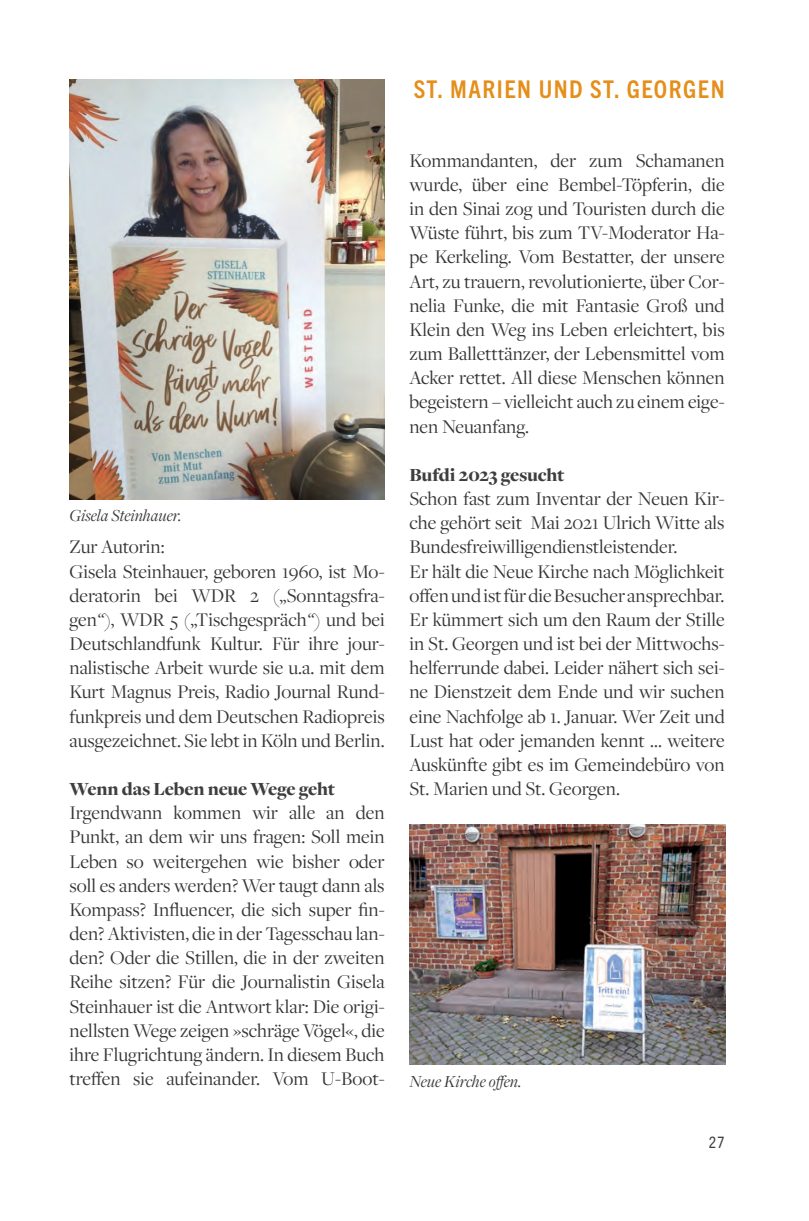
<style>
.page{position:relative;width:809px;height:1221px;background:#fff}
.page>*{position:absolute;margin:0;border:0;box-sizing:border-box;transform-origin:0 0}
.t1{font:700 condensed 24.5px "Trade Gothic Next LT Pro";letter-spacing:.06em;color:#e58e19}
.t2{font:20.12px/24.2px "Freight Disp Pro";color:#363536}
.t3{font:900 19.25px "Freight Disp Pro";letter-spacing:-.01em;color:#3e3e3f}
.t4{font:italic 17.5px "Freight Disp Pro";color:#363536}
.t5{font:condensed 15.75px "Trade Gothic Next LT Pro";color:#3e3e3f}
.s1{font-style:italic}
</style>
<div class="page">
<img style="left:69px;top:79px;width:315px;height:421px">
<img style="left:409px;top:824px;width:316px;height:239px">
<p class="t4" style="left:69px;top:503px;width:114px">Gisela Steinhauer.</p>
<p class="t2" style="left:69px;top:534px;width:317px">Zur Autorin:<br>Gisela Steinhauer, geboren 1960, ist Mo&shy;deratorin bei WDR 2 („Sonntagsfra&shy;gen<span class="s1">“</span>), WDR 5 („Tischgespräch<span class="s1">“</span>) und bei Deutschlandfunk Kultur. Für ihre jour&shy;nalistische Arbeit wurde sie u.a. mit dem Kurt Magnus Preis, Radio Journal Rund&shy;funkpreis und dem Deutschen Radiopreis ausgezeichnet. Sie lebt in Köln und Berlin.</p>
<p class="t3" style="left:69px;top:776px;width:267px">Wenn das Leben neue Wege geht</p>
<p class="t2" style="left:69px;top:800px;width:317px;text-align:justify">Irgendwann kommen wir alle an den Punkt, an dem wir uns fragen: Soll mein Leben so weitergehen wie bisher oder soll es anders werden? Wer taugt dann als Kompass? Influencer, die sich super fin&shy;den? Aktivisten, die in der Tagesschau lan&shy;den? Oder die Stillen, die in der zweiten Reihe sitzen? Für die Journalistin Gisela Steinhauer ist die Antwort klar: Die origi&shy;nellsten Wege zeigen »schräge Vögel«, die ihre Flugrichtung ändern. In diesem Buch treffen sie aufeinander. Vom U-Boot-</p>
<p class="t1" style="left:413px;top:73px;width:309px">ST. MARIEN UND ST. GEORGEN</p>
<p class="t2" style="left:409px;top:148px;width:317px;text-align:justify">Kommandanten, der zum Schamanen wurde, über eine Bembel-Töpferin, die in den Sinai zog und Touristen durch die Wüste führt, bis zum TV-Moderator Ha&shy;pe Kerkeling. Vom Bestatter, der unsere Art, zu trauern, revolutionierte, über Cor&shy;nelia Funke, die mit Fantasie Groß und Klein den Weg ins Leben erleichtert, bis zum Balletttänzer, der Lebensmittel vom Acker rettet. All diese Menschen können begeistern – vielleicht auch zu einem eige&shy;nen Neuanfang.</p>
<p class="t3" style="left:409px;top:462px;width:156px">Bufdi 2023 gesucht</p>
<p class="t2" style="left:409px;top:486px;width:317px">Schon fast zum Inventar der Neuen Kir&shy;che gehört seit Mai 2021 Ulrich Witte als Bundesfreiwilligendienstleistender.<br>Er hält die Neue Kirche nach Möglichkeit offen und ist für die Besucher ansprechbar.<br>Er kümmert sich um den Raum der Stille in St. Georgen und ist bei der Mittwochs&shy;helferrunde dabei. Leider nähert sich sei&shy;ne Dienstzeit dem Ende und wir suchen eine Nachfolge ab 1. Januar. Wer Zeit und Lust hat oder jemanden kennt … weitere Auskünfte gibt es im Gemeindebüro von St. Marien und St. Georgen.</p>
<p class="t4" style="left:409px;top:1069px;width:114px">Neue Kirche offen.</p>
<p class="t5" style="left:708px;top:1130px;width:17px">27</p>
</div>
